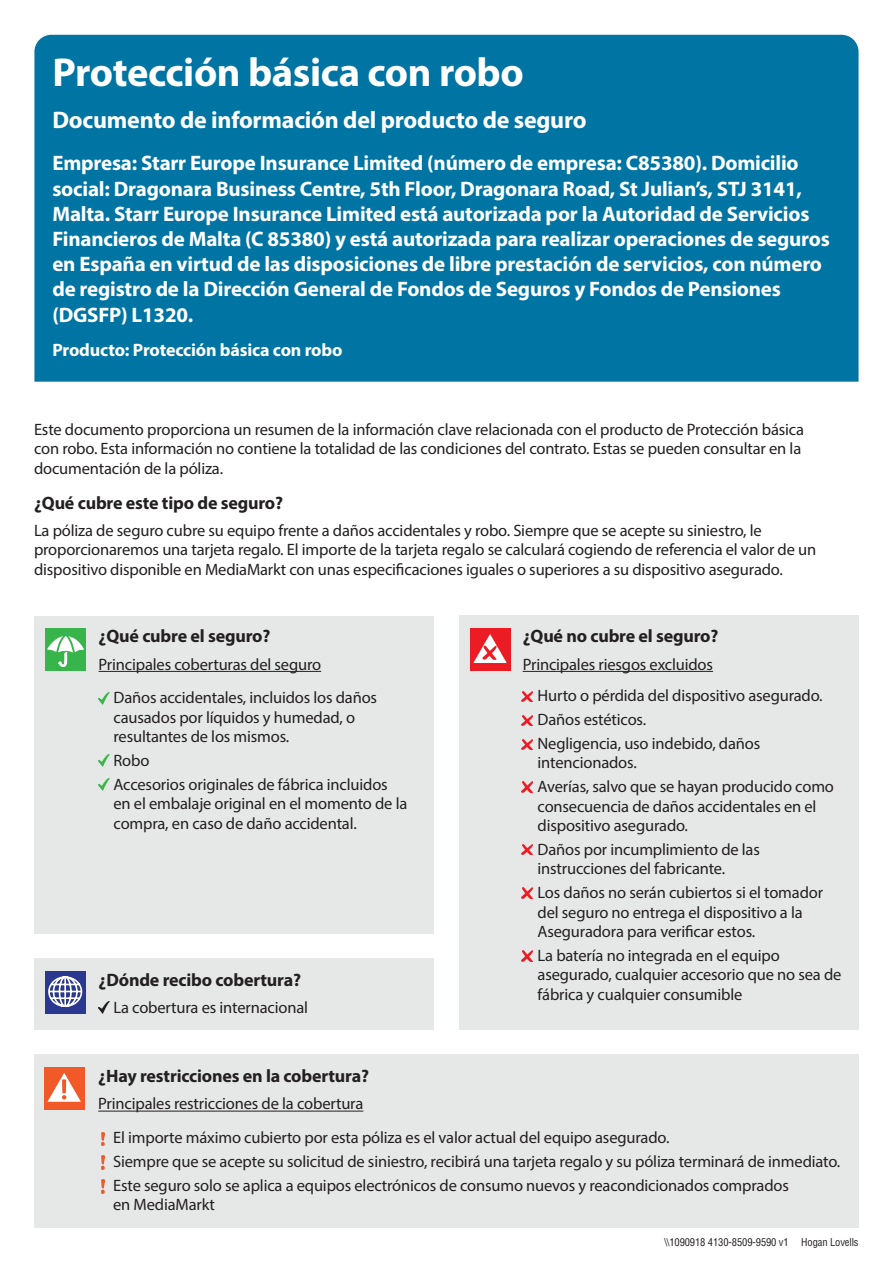
<style>
.page{position:relative;width:893px;height:1263px;background:#fff}
.page>*{position:absolute;margin:0;border:0;box-sizing:border-box;transform-origin:0 0}
.t1{font:700 40.5px "Myriad Pro";letter-spacing:-.01em;color:#fff}
.t2{font:700 24px "Myriad Pro";letter-spacing:-.01em;color:#fff}
.t3{font:700 21px/25.2px "Myriad Pro";letter-spacing:-.01em;color:#fff}
.t4{font:700 18px "Myriad Pro";letter-spacing:-.01em;color:#241f21}
.t5{font:700 18px "Myriad Pro";letter-spacing:-.01em;color:#fff}
.t6{font:16.5px/19.5px "Myriad Pro";letter-spacing:-.01em;color:#241f21}
.t7{font:16.5px/19.5px "Myriad Pro";letter-spacing:-.01em;color:#231f20}
.t8{font:condensed 10.5px "Helvetica LT Std";letter-spacing:-.01em;color:#241f21}
</style>
<div class="page">
<div style="left:34px;top:615px;width:400px;height:318px;background:#e6e8e8"></div>
<div style="left:34px;top:1054px;width:825px;height:173px;background:#e6e8e8"></div>
<div style="left:45px;top:628px;width:41px;height:43px;background:#38b54a"></div>
<svg style="left:47px;top:631px;width:37px;height:36px"></svg>
<div style="left:34px;top:35px;width:824px;height:347px;background:#0075a3"></div>
<hr style="left:99px;top:671px;width:222px;height:1px;background:#241f21">
<hr style="left:98px;top:1111px;width:265px;height:1px;background:#241f21">
<svg style="left:99px;top:692px;width:11px;height:12px"></svg>
<svg style="left:99px;top:754px;width:11px;height:12px"></svg>
<svg style="left:99px;top:778px;width:11px;height:12px"></svg>
<div style="left:459px;top:615px;width:400px;height:415px;background:#e6e8e8"></div>
<div style="left:470px;top:628px;width:40px;height:43px;background:#ed1c24"></div>
<svg style="left:473px;top:634px;width:34px;height:29px"></svg>
<hr style="left:523px;top:671px;width:190px;height:1px;background:#241f21">
<svg style="left:522px;top:691px;width:11px;height:11px"></svg>
<svg style="left:522px;top:715px;width:10px;height:11px"></svg>
<svg style="left:522px;top:739px;width:10px;height:11px"></svg>
<svg style="left:522px;top:781px;width:10px;height:11px"></svg>
<svg style="left:522px;top:844px;width:10px;height:11px"></svg>
<svg style="left:522px;top:887px;width:10px;height:11px"></svg>
<svg style="left:522px;top:950px;width:10px;height:11px"></svg>
<div style="left:34px;top:958px;width:400px;height:72px;background:#e6e8e8"></div>
<div style="left:45px;top:971px;width:41px;height:42px;background:#2b388f"></div>
<svg style="left:48px;top:976px;width:35px;height:32px"></svg>
<svg style="left:99px;top:1002px;width:10px;height:12px"></svg>
<div style="left:44px;top:1067px;width:41px;height:43px;background:#f25929"></div>
<svg style="left:47px;top:1073px;width:34px;height:29px"></svg>
<svg style="left:101px;top:1132px;width:4px;height:13px"></svg>
<svg style="left:101px;top:1156px;width:4px;height:13px"></svg>
<svg style="left:101px;top:1180px;width:4px;height:13px"></svg>
<p class="t1" style="left:52px;top:46px;width:473px">Protección básica con robo</p>
<p class="t2" style="left:52px;top:104px;width:536px">Documento de información del producto de seguro</p>
<p class="t3" style="left:52px;top:150px;width:779px">Empresa: Starr Europe Insurance Limited (número de empresa: C85380). Domicilio social: Dragonara Business Centre, 5th Floor, Dragonara Road, St Julian’s, STJ 3141, Malta. Starr Europe Insurance Limited está autorizada por la Autoridad de Servicios Financieros de Malta (C 85380) y está autorizada para realizar operaciones de seguros en España en virtud de las disposiciones de libre prestación de servicios, con número de registro de la Dirección General de Fondos de Seguros y Fondos de Pensiones (DGSFP) L1320.</p>
<p class="t5" style="left:52px;top:338px;width:292px">Producto: Protección básica con robo</p>
<p class="t6" style="left:34px;top:419px;width:772px">Este documento proporciona un resumen de la información clave relacionada con el producto de Protección básica con robo. Esta información no contiene la totalidad de las condiciones del contrato. Estas se pueden consultar en la documentación de la póliza.</p>
<p class="t4" style="left:34px;top:491px;width:251px">¿Qué cubre este tipo de seguro?</p>
<p class="t7" style="left:34px;top:520px;width:784px">La póliza de seguro cubre su equipo frente a daños accidentales y robo. Siempre que se acepte su siniestro, le proporcionaremos una tarjeta regalo. El importe de la tarjeta regalo se calculará cogiendo de referencia el valor de un dispositivo disponible en MediaMarkt con unas especificaciones iguales o superiores a su dispositivo asegurado.</p>
<p class="t4" style="left:99px;top:625px;width:173px">¿Qué cubre el seguro?</p>
<p class="t6" style="left:99px;top:654px;width:224px">Principales coberturas del seguro</p>
<p class="t6" style="left:114px;top:688px;width:265px">Daños accidentales, incluidos los daños causados por líquidos y humedad, o resultantes de los mismos.</p>
<p class="t6" style="left:114px;top:751px;width:37px">Robo</p>
<p class="t6" style="left:114px;top:774px;width:295px">Accesorios originales de fábrica incluidos en el embalaje original en el momento de la compra, en caso de daño accidental.</p>
<p class="t4" style="left:99px;top:968px;width:204px">¿Dónde recibo cobertura?</p>
<p class="t6" style="left:114px;top:998px;width:196px">La cobertura es internacional</p>
<p class="t4" style="left:98px;top:1064px;width:272px">¿Hay restricciones en la cobertura?</p>
<p class="t6" style="left:98px;top:1094px;width:267px">Principales restricciones de la cobertura</p>
<p class="t4" style="left:523px;top:625px;width:197px">¿Qué no cubre el seguro?</p>
<p class="t6" style="left:523px;top:654px;width:192px">Principales riesgos excluidos</p>
<p class="t6" style="left:538px;top:686px;width:287px">Hurto o pérdida del dispositivo asegurado.</p>
<p class="t6" style="left:538px;top:709px;width:110px">Daños estéticos.</p>
<p class="t6" style="left:538px;top:733px;width:224px">Negligencia, uso indebido, daños intencionados.</p>
<p class="t6" style="left:538px;top:776px;width:298px">Averías, salvo que se hayan producido como consecuencia de daños accidentales en el dispositivo asegurado.</p>
<p class="t6" style="left:538px;top:839px;width:224px">Daños por incumplimiento de las instrucciones del fabricante.</p>
<p class="t6" style="left:538px;top:882px;width:287px">Los daños no serán cubiertos si el tomador del seguro no entrega el dispositivo a la<br>Aseguradora para verificar estos.</p>
<p class="t6" style="left:538px;top:945px;width:305px">La batería no integrada en el equipo asegurado, cualquier accesorio que no sea de fábrica y cualquier consumible</p>
<p class="t6" style="left:113px;top:1128px;width:558px">El importe máximo cubierto por esta póliza es el valor actual del equipo asegurado.</p>
<p class="t6" style="left:113px;top:1151px;width:729px">Siempre que se acepte su solicitud de siniestro, recibirá una tarjeta regalo y su póliza terminará de inmediato.</p>
<p class="t6" style="left:113px;top:1175px;width:677px">Este seguro solo se aplica a equipos electrónicos de consumo nuevos y reacondicionados comprados en MediaMarkt</p>
<p class="t8" style="left:664px;top:1235px;width:196px">\\1090918 4130-8509-9590 v1 Hogan Lovells</p>
</div>
